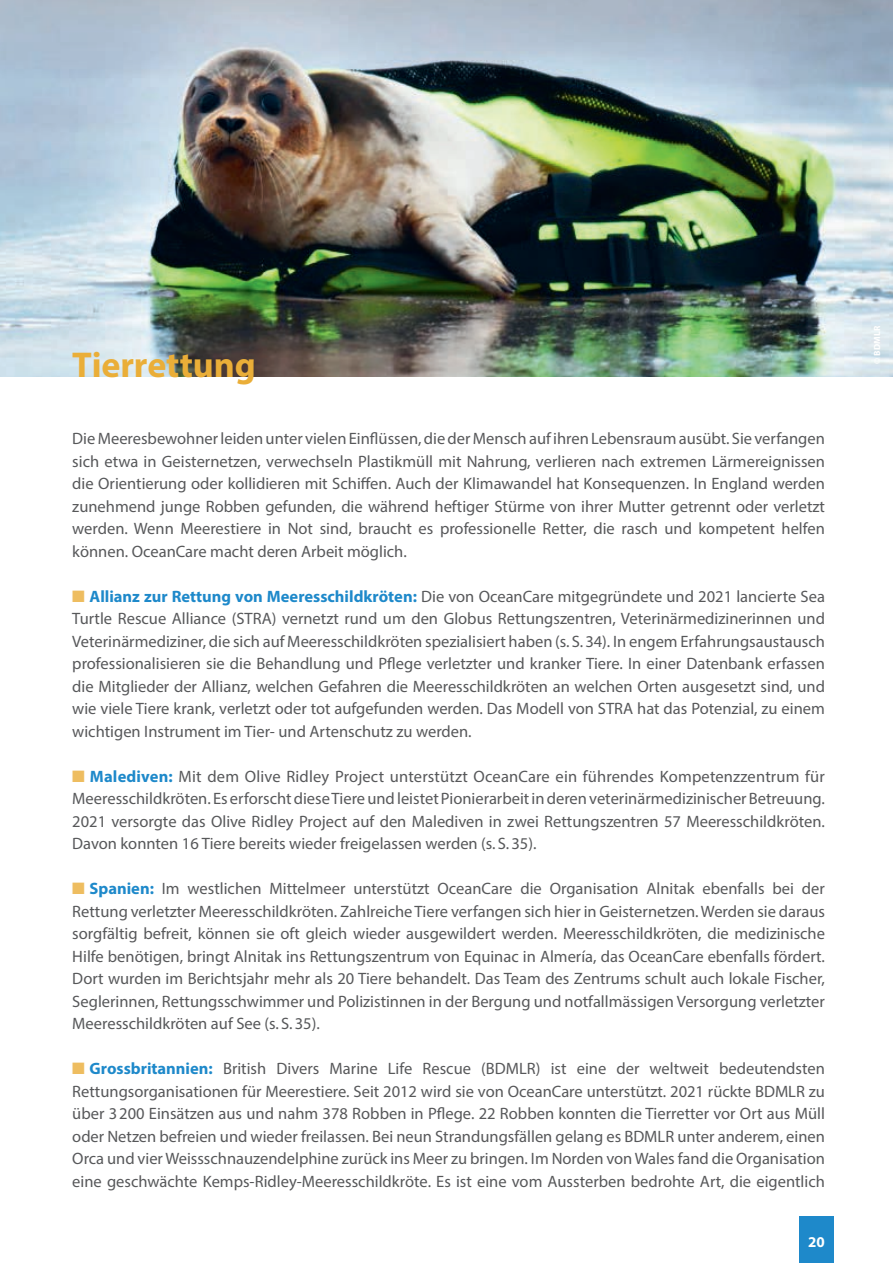
<style>
.page{position:relative;width:893px;height:1263px;background:#fff}
.page>*{position:absolute;margin:0;border:0;box-sizing:border-box;transform-origin:0 0}
.t1{font:700 36px "Myriad Pro";letter-spacing:-.005em;color:#eaae38}
.t2{font:16.5px/22.5px "Myriad Pro";color:#57585a;text-align:justify}
.t3{font:700 15px "Myriad Pro";color:#fff}
.t4{font:700 9px "Myriad Pro";letter-spacing:.02em;color:#fff}
.s1{color:#eebd60}
.s2{font-weight:700;color:#1e89ca}
</style>
<div class="page">
<div style="left:799px;top:1216px;width:34px;height:47px;background:#1e89ca"></div>
<img style="left:0;top:0;width:893px;height:377px">
<h1 class="t1" style="left:72px;top:341px;width:185px">Tierrettung</h1>
<p class="t2" style="left:72px;top:427px;width:754px">Die Meeresbewohner leiden unter vielen Einflüssen, die der Mensch auf ihren Lebensraum ausübt. Sie verfangen sich etwa in Geisternetzen, verwechseln Plastikmüll mit Nahrung, verlieren nach extremen Lärmereignissen die Orientierung oder kollidieren mit Schiffen. Auch der Klimawandel hat Konsequenzen. In England werden zunehmend junge Robben gefunden, die während heftiger Stürme von ihrer Mutter getrennt oder verletzt werden. Wenn Meerestiere in Not sind, braucht es professionelle Retter, die rasch und kompetent helfen können. OceanCare macht deren Arbeit möglich.</p>
<p class="t2" style="left:72px;top:585px;width:754px"><span class="s1">■</span> <span class="s2">Allianz zur Rettung von Meeresschildkröten:</span> Die von OceanCare mitgegründete und 2021 lancierte Sea Turtle Rescue Alliance (STRA) vernetzt rund um den Globus Rettungszentren, Veterinärmedizinerinnen und Veterinärmediziner, die sich auf Meeresschildkröten spezialisiert haben (s. S. 34). In engem Erfahrungsaustausch professionalisieren sie die Behandlung und Pflege verletzter und kranker Tiere. In einer Datenbank erfassen die Mitglieder der Allianz, welchen Gefahren die Meeresschildkröten an welchen Orten ausgesetzt sind, und wie viele Tiere krank, verletzt oder tot aufgefunden werden. Das Modell von STRA hat das Potenzial, zu einem wichtigen Instrument im Tier- und Artenschutz zu werden.</p>
<p class="t2" style="left:72px;top:765px;width:754px"><span class="s1">■</span> <span class="s2">Malediven:</span> Mit dem Olive Ridley Project unterstützt OceanCare ein führendes Kompetenzzentrum für Meeresschildkröten. Es erforscht diese Tiere und leistet Pionierarbeit in deren veterinärmedizinischer Betreuung.<br>2021 versorgte das Olive Ridley Project auf den Malediven in zwei Rettungszentren 57 Meeresschildkröten.<br>Davon konnten 16 Tiere bereits wieder freigelassen werden (s. S. 35).</p>
<p class="t2" style="left:72px;top:877px;width:754px"><span class="s1">■</span> <span class="s2">Spanien:</span> Im westlichen Mittelmeer unterstützt OceanCare die Organisation Alnitak ebenfalls bei der Rettung verletzter Meeresschildkröten. Zahlreiche Tiere verfangen sich hier in Geisternetzen. Werden sie daraus sorgfältig befreit, können sie oft gleich wieder ausgewildert werden. Meeresschildkröten, die medizinische Hilfe benötigen, bringt Alnitak ins Rettungszentrum von Equinac in Almería, das OceanCare ebenfalls fördert.<br>Dort wurden im Berichtsjahr mehr als 20 Tiere behandelt. Das Team des Zentrums schult auch lokale Fischer, Seglerinnen, Rettungsschwimmer und Polizistinnen in der Bergung und notfallmässigen Versorgung verletzter Meeresschildkröten auf See (s. S. 35).</p>
<p class="t2" style="left:72px;top:1057px;width:754px"><span class="s1">■</span> <span class="s2">Grossbritannien:</span> British Divers Marine Life Rescue (BDMLR) ist eine der weltweit bedeutendsten Rettungsorganisationen für Meerestiere. Seit 2012 wird sie von OceanCare unterstützt. 2021 rückte BDMLR zu über 3200 Einsätzen aus und nahm 378 Robben in Pflege. 22 Robben konnten die Tierretter vor Ort aus Müll oder Netzen befreien und wieder freilassen. Bei neun Strandungsfällen gelang es BDMLR unter anderem, einen Orca und vier Weissschnauzendelphine zurück ins Meer zu bringen. Im Norden von Wales fand die Organisation eine geschwächte Kemps-Ridley-Meeresschildkröte. Es ist eine vom Aussterben bedrohte Art, die eigentlich</p>
<p class="t3" style="left:808px;top:1232px;width:18px">20</p>
<p class="t4" style="left:871px;top:364px;width:39px;rotate:-90deg">© BDMLR</p>
</div>
